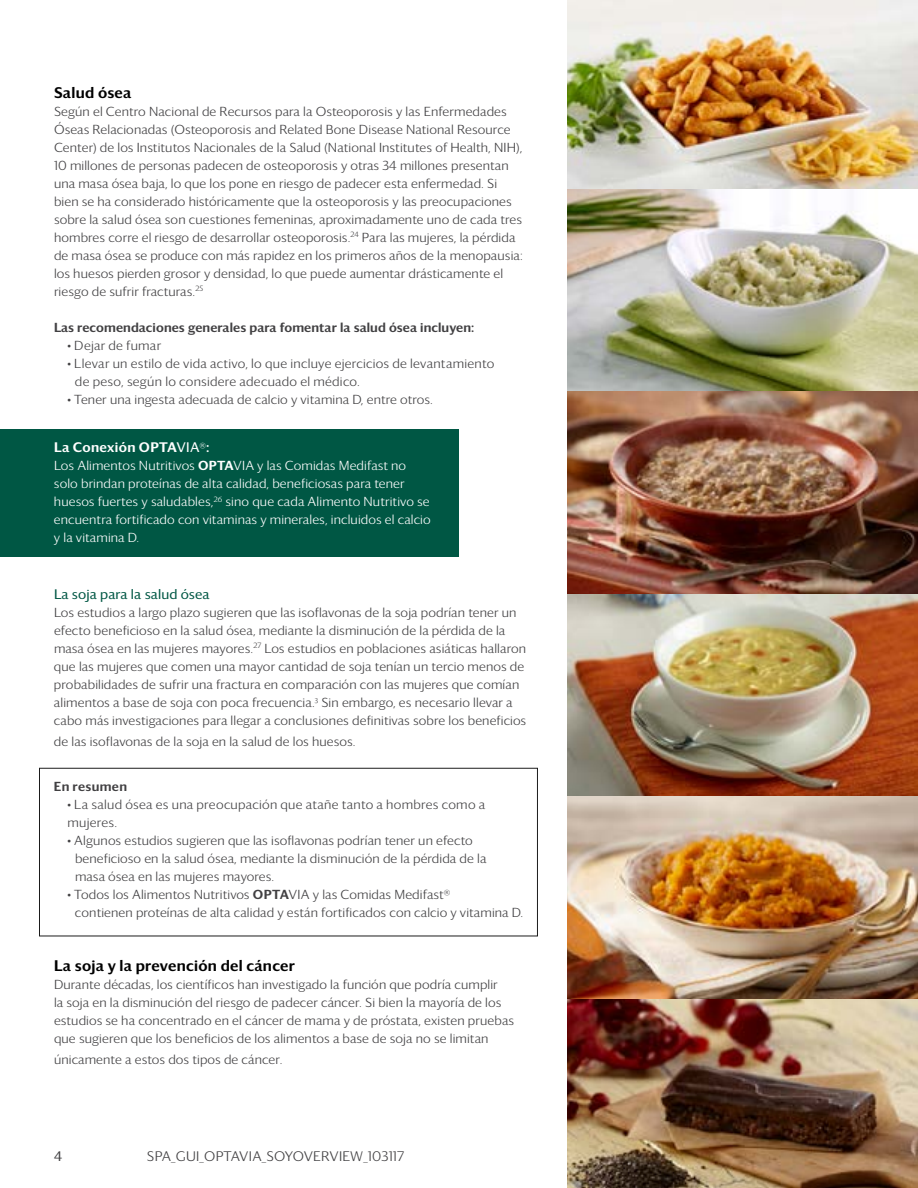
<style>
.page{position:relative;width:918px;height:1188px;background:#fff}
.page>*{position:absolute;margin:0;border:0;box-sizing:border-box;transform-origin:0 0}
.t1{font:500 15px "Darby Sans";letter-spacing:.02em;color:#000}
.t2{font:300 13.5px "Darby Sans";letter-spacing:.02em;color:#414042}
.t3{font:13.5px "Darby Sans";letter-spacing:.01em;color:#005744}
.t4{font:500 13.5px "Darby Sans";letter-spacing:.025em;color:#fff}
.t5{font:13.5px "Darby Sans";color:#414042}
.t6{font:300 12.75px/18px "Darby Sans";letter-spacing:.01em;color:#414042}
.t7{font:300 12.75px/18px "Darby Sans";letter-spacing:.01em;color:#fff}
.t8{font:12.75px/18px "Darby Sans Light TSFL";letter-spacing:.02em;color:#414042}
.t9{font:500 12.75px "Darby Sans";letter-spacing:.01em;color:#414042}
.s1{font-family:"Darby Sans";font-weight:300}
.s2{font-weight:400}
.s3{font-weight:300;font-size:12.75px}
.s4{font-weight:500}
.s5{font-family:"Darby Sans Light TSFL";font-weight:400}
</style>
<div class="page">
<img style="left:567px;top:0;width:351px;height:1188px">
<div style="left:0;top:429px;width:459px;height:127px;background:#005744"></div>
<p class="t1" style="left:54px;top:81px;width:79px">Salud ósea</p>
<p class="t6" style="left:54px;top:102px;width:470px">Según el Centro Nacional de Recursos para la Osteoporosis y las Enfermedades Óseas Relacionadas (Osteoporosis and Related Bone Disease National Resource Center) de los Institutos Nacionales de la Salud (National Institutes of Health, NIH), 10 millones de personas padecen de osteoporosis y otras 34 millones presentan una masa ósea baja, lo que los pone en riesgo de padecer esta enfermedad. Si bien se ha considerado históricamente que la osteoporosis y las preocupaciones sobre la salud ósea son cuestiones femeninas, aproximadamente uno de cada tres hombres corre el riesgo de desarrollar osteoporosis.<sup>24</sup> Para las mujeres, la pérdida de masa ósea se produce con más rapidez en los primeros años de la menopausia: los huesos pierden grosor y densidad, lo que puede aumentar drásticamente el riesgo de sufrir fracturas.<sup>25</sup></p>
<p class="t9" style="left:54px;top:318px;width:422px">Las recomendaciones generales para fomentar la salud ósea incluyen:</p>
<p class="t6" style="left:68px;top:336px;width:95px">• Dejar de fumar</p>
<p class="t8" style="left:75px;top:353px;width:421px;text-indent:-7px"><span class="s1">•</span> Llevar un estilo de vida activo, lo que incluye ejercicios de levantamiento de peso, según lo considere adecuado el médico.</p>
<p class="t6" style="left:68px;top:390px;width:367px">• Tener una ingesta adecuada de calcio y vitamina D, entre otros.</p>
<p class="t4" style="left:54px;top:437px;width:157px">La Conexión OPTA<span class="s2">VIA</span><span class="s3">®</span>:</p>
<p class="t7" style="left:54px;top:456px;width:378px">Los Alimentos Nutritivos <span class="s4">OPTA</span>VIA y las Comidas Medifast no solo brindan proteínas de alta calidad, beneficiosas para tener huesos fuertes y saludables,<sup>26</sup> sino que cada Alimento Nutritivo se encuentra fortificado con vitaminas y minerales, incluidos el calcio y la vitamina D.</p>
<p class="t3" style="left:54px;top:584px;width:157px">La soja para la salud ósea</p>
<p class="t6" style="left:54px;top:603px;width:474px">Los estudios a largo plazo sugieren que las isoflavonas de la soja podrían tener un efecto beneficioso en la salud ósea, mediante la disminución de la pérdida de la masa ósea en las mujeres mayores.<sup>27</sup> Los estudios en poblaciones asiáticas hallaron que las mujeres que comen una mayor cantidad de soja tenían un tercio menos de probabilidades de sufrir una fractura en comparación con las mujeres que comían alimentos a base de soja con poca frecuencia.<sup>3</sup> Sin embargo, es necesario llevar a cabo más investigaciones para llegar a conclusiones definitivas sobre los beneficios</p>
<p class="t6" style="left:54px;top:732px;width:303px">de las isoflavonas de la soja en la salud de los huesos.</p>
<p class="t9" style="left:54px;top:777px;width:75px">En resumen</p>
<p class="t8" style="left:67px;top:795px;width:419px"><span class="s1">•</span> La salud ósea es una preocupación que atañe tanto a hombres como a mujeres.</p>
<p class="t6" style="left:75px;top:831px;width:413px;text-indent:-8px"><span class="s5">•</span> Algunos estudios sugieren que las isoflavonas podrían tener un efecto beneficioso en la salud ósea, mediante la disminución de la pérdida de la masa ósea en las mujeres mayores.</p>
<p class="t6" style="left:75px;top:885px;width:450px;text-indent:-7px">• Todos los Alimentos Nutritivos <span class="s4">OPTA</span>VIA y las Comidas Medifast®<br>contienen proteínas de alta calidad y están fortificados con calcio y vitamina D.</p>
<p class="t1" style="left:54px;top:955px;width:242px">La soja y la prevención del cáncer</p>
<p class="t6" style="left:54px;top:975px;width:462px">Durante décadas, los científicos han investigado la función que podría cumplir<br>la soja en la disminución del riesgo de padecer cáncer. Si bien la mayoría de los estudios se ha concentrado en el cáncer de mama y de próstata, existen pruebas que sugieren que los beneficios de los alimentos a base de soja no se limitan</p>
<p class="t6" style="left:54px;top:1050px;width:230px">únicamente a estos dos tipos de cáncer.</p>
<p class="t5" style="left:54px;top:1147px;width:10px">4</p>
<p class="t2" style="left:147px;top:1147px;width:259px">SPA_GUI_OPTAVIA_SOYOVERVIEW_103117</p>
</div>
